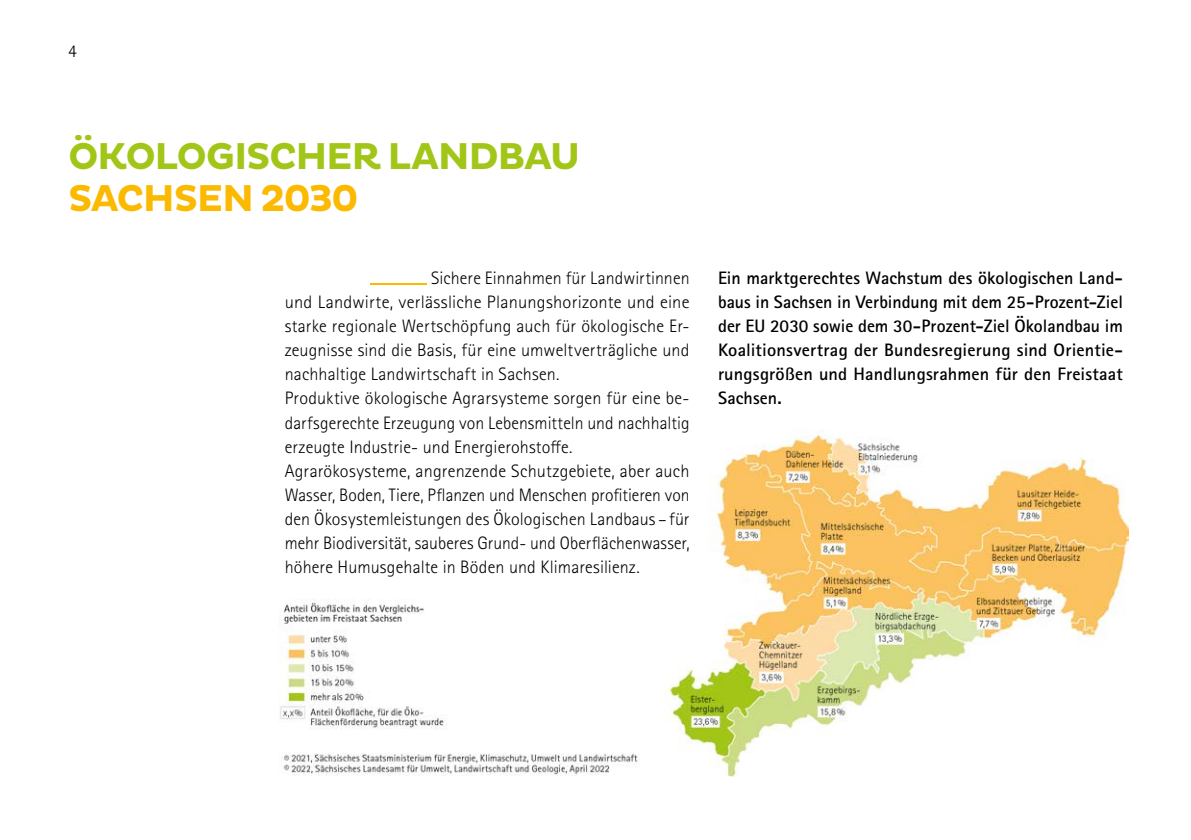
<style>
.page{position:relative;width:1191px;height:840px;background:#fff}
.page>*{position:absolute;margin:0;border:0;box-sizing:border-box;transform-origin:0 0}
.t1{font:700 38px/42px "Pluto";letter-spacing:-.04em;color:#a2c617}
.p_fließttext{font:300 18px/24px "Rotis Sans Serif Pro";letter-spacing:.005em;color:#000;text-align:justify}
.p_fließttext-2{font:700 18px/24px "Rotis Sans Serif Pro";letter-spacing:.01em;color:#000;text-align:justify}
.s1{color:#fbba00}
</style>
<div class="page">
<img style="left:279px;top:429px;width:849px;height:347px">
<hr style="left:370px;top:283px;width:56px;height:1px;background:#fbba00">
<p class="p_fließttext" style="left:68px;top:39px;width:10px">4</p>
<h1 class="t1" style="left:68px;top:136px;width:514px">ÖKOLOGISCHER LANDBAU<br><span class="s1">SACHSEN 2030</span></h1>
<p class="p_fließttext" style="left:285px;top:266px;width:406px;text-indent:146px">Sichere Einnahmen für Landwirtinnen und Landwirte, verlässliche Planungshorizonte und eine starke regionale Wertschöpfung auch für ökologische Er&shy;zeugnisse sind die Basis, für eine umweltverträgliche und nachhaltige Landwirtschaft in Sachsen.</p>
<p class="p_fließttext" style="left:285px;top:386px;width:406px">Produktive ökologische Agrarsysteme sorgen für eine be&shy;darfsgerechte Erzeugung von Lebensmitteln und nachhaltig erzeugte Industrie- und Energierohstoffe.</p>
<p class="p_fließttext" style="left:285px;top:458px;width:406px">Agrarökosysteme, angrenzende Schutzgebiete, aber auch Wasser, Boden, Tiere, Pflanzen und Menschen profitieren von den Ökosystemleistungen des Ökologischen Landbaus – für mehr Biodiversität, sauberes Grund- und Oberflächenwasser, höhere Humusgehalte in Böden und Klimaresilienz.</p>
<p class="p_fließttext-2" style="left:718px;top:266px;width:406px">Ein marktgerechtes Wachstum des ökologischen Land&shy;baus in Sachsen in Verbindung mit dem 25-Prozent-Ziel der EU 2030 sowie dem 30-Prozent-Ziel Ökolandbau im Koalitionsvertrag der Bundesregierung sind Orientie&shy;rungsgrößen und Handlungsrahmen für den Freistaat Sachsen.</p>
</div>
